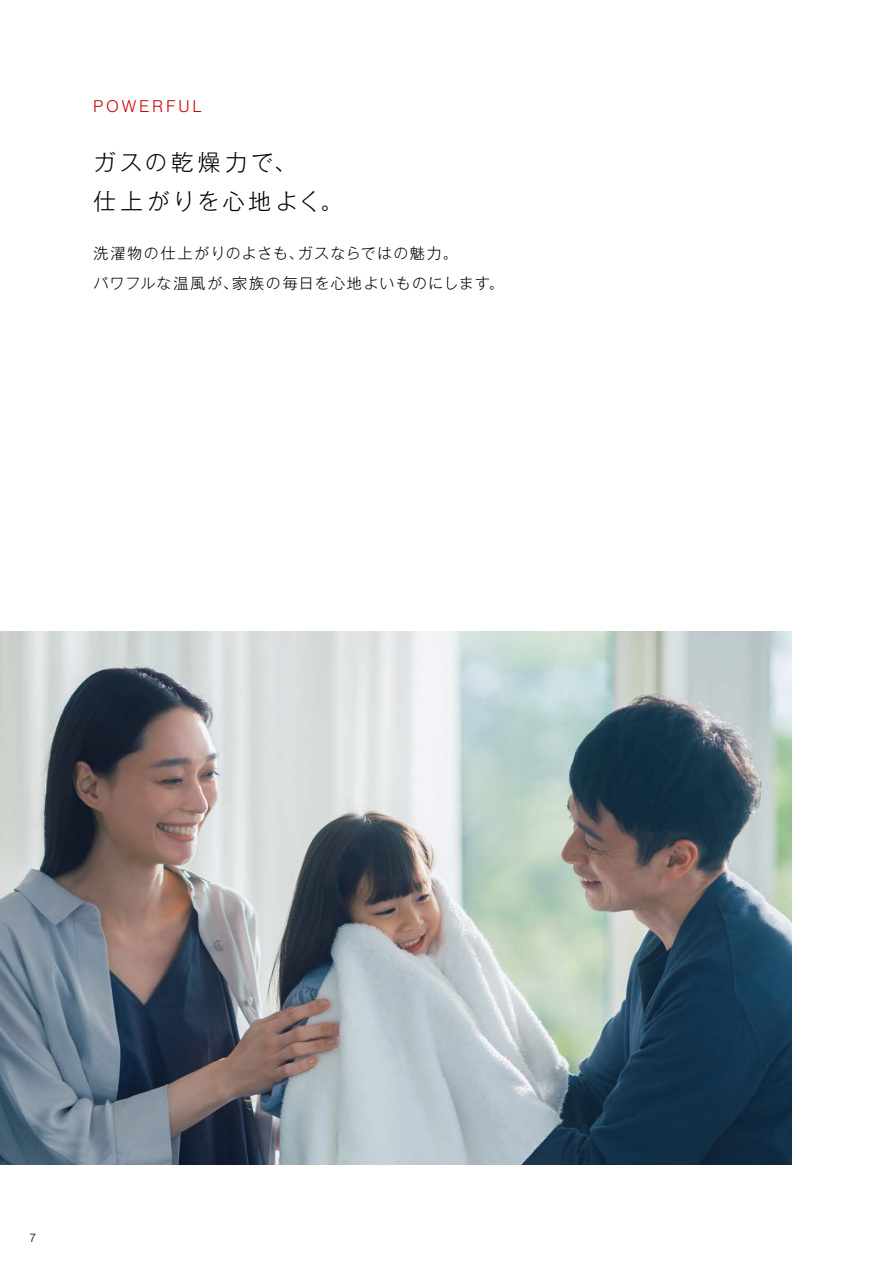
<style>
.page{position:relative;width:893px;height:1263px;background:#fff}
.page>*{position:absolute;margin:0;border:0;box-sizing:border-box;transform-origin:0 0}
.t1{font:300 22.5px/39px "Gothic MB101 Pro";letter-spacing:.16em;color:#000}
.t2{font:16.5px "N Haas Grotesk DS Pro 45 Lt";letter-spacing:.205em;color:#c90002}
.t3{font:300 15px/30px "Gothic MB101 Pro";letter-spacing:.085em;color:#000}
.t4{font:12px "N Haas Grotesk DS Pro 45 Lt";color:#000}
</style>
<div class="page">
<img style="left:0;top:632px;width:792px;height:532px">
<p class="t2" style="left:94px;top:97px;width:110px">POWERFUL</p>
<h1 class="t1" style="left:94px;top:140px;width:251px">ガスの乾燥力で、<br>仕上がりを心地よく。</h1>
<p class="t3" style="left:94px;top:236px;width:412px">洗濯物の仕上がりのよさも、ガスならではの魅力。<br>パワフルな温風が、家族の毎日を心地よいものにします。</p>
<p class="t4" style="left:30px;top:1231px;width:7px">7</p>
</div>
